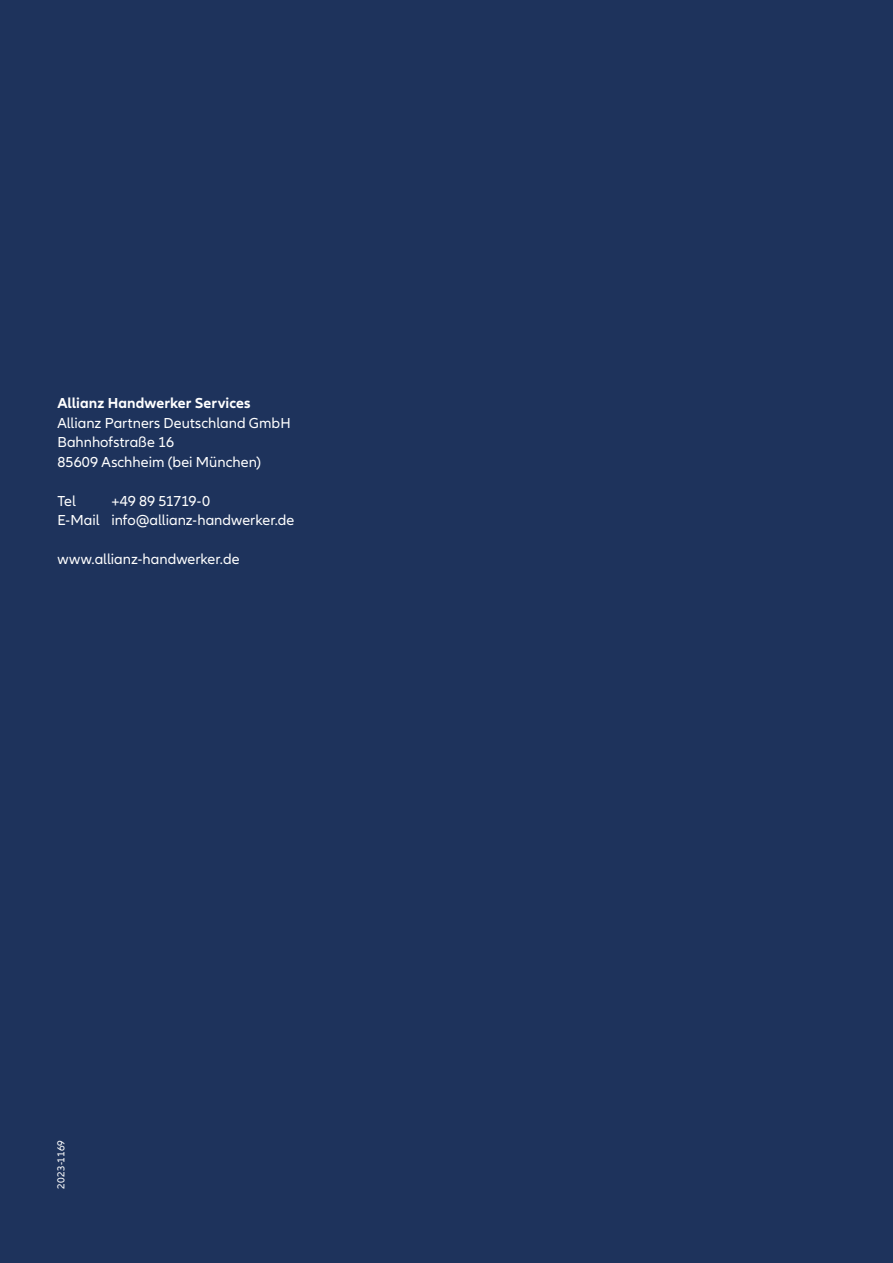
<style>
.page{position:relative;width:893px;height:1263px;background:#1e335c}
.page>*{position:absolute;margin:0;border:0;box-sizing:border-box;transform-origin:0 0}
.t1{font:15px/19.5px "Allianz Neo";color:#fff}
.t2{font:700 15px "Allianz Neo";letter-spacing:.005em;color:#fff}
.t3{font:10.5px "Allianz Neo";letter-spacing:.01em;color:#fff}
</style>
<div class="page">
<p class="t2" style="left:57px;top:395px;width:195px">Allianz Handwerker Services</p>
<p class="t1" style="left:57px;top:414px;width:235px">Allianz Partners Deutschland GmbH<br>Bahnhofstraße 16<br>85609 Aschheim (bei München)</p>
<p class="t1" style="left:57px;top:492px;width:20px">Tel</p>
<p class="t1" style="left:57px;top:492px;width:238px;text-indent:54px">+49 89 51719-0<br>E-Mail info@allianz-handwerker.de</p>
<p class="t1" style="left:57px;top:550px;width:184px">www.allianz-handwerker.de</p>
<p class="t3" style="left:55px;top:1188px;width:50px;rotate:-90deg">2023-1169</p>
</div>
